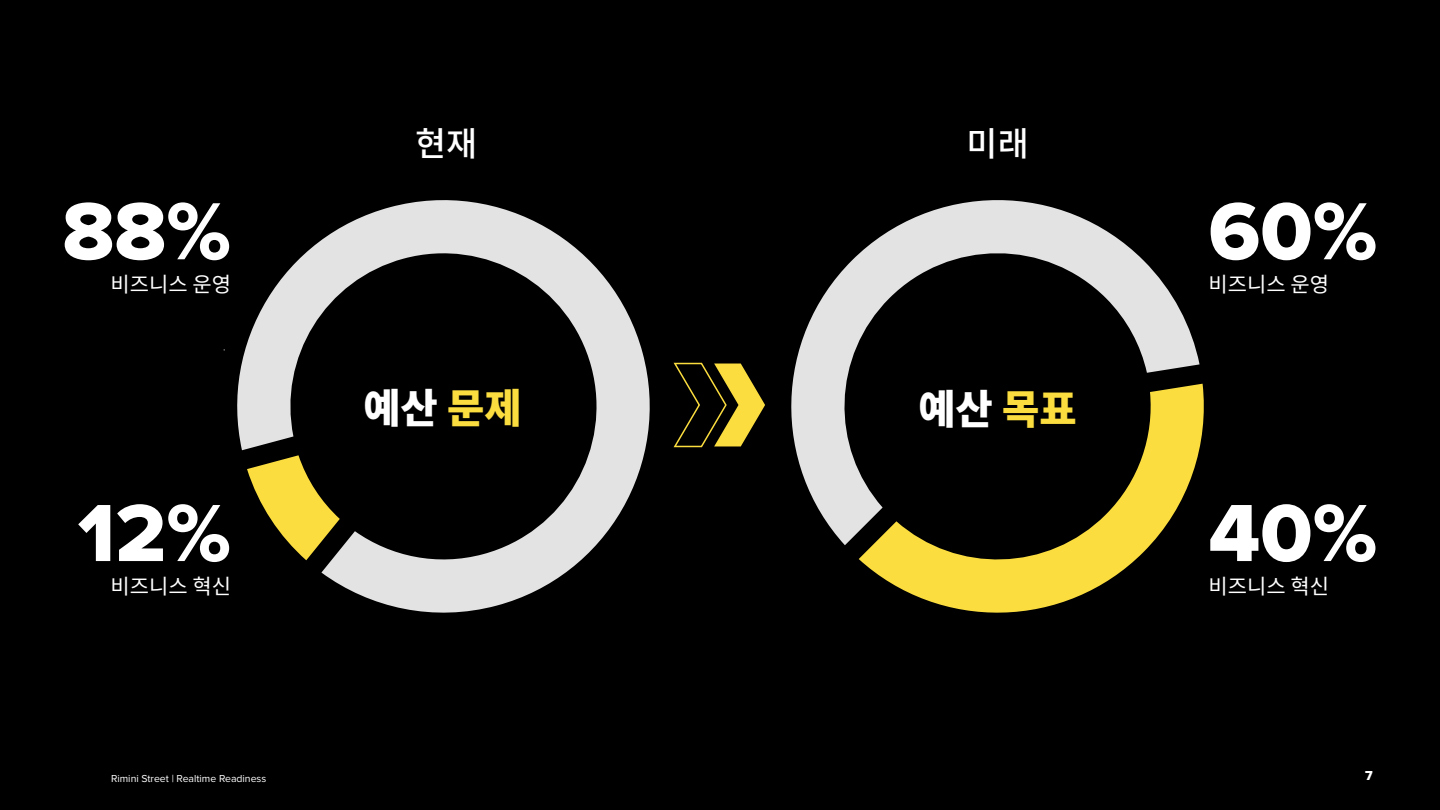
<style>
.page{position:relative;width:1440px;height:810px;background:#000}
.page>*{position:absolute;margin:0;border:0;box-sizing:border-box;transform-origin:0 0}
.t1{font:84px "Proxima Nova Extrabld";color:#fff}
.t2{font:800 40.5px "Source Han Sans KR";color:#fff}
.t3{font:500 33.75px "Source Han Sans KR";color:#fff}
.t4{font:21px "Source Han Sans KR";color:#fff}
.t5{font:13.5px "Proxima Nova Extrabld";color:#fff}
.t6{font:10.5px "Proxima Nova";color:#fff}
.s1{color:#fbdd40}
</style>
<div class="page">
<svg style="left:673px;top:362px;width:92px;height:86px"></svg>
<svg style="left:859px;top:384px;width:345px;height:229px;fill:#fbdd40"></svg>
<svg style="left:791px;top:200px;width:409px;height:345px"></svg>
<svg style="left:223px;top:200px;width:427px;height:413px"></svg>
<h3 class="t3" style="left:415px;top:125px;width:64px">현재</h3>
<h3 class="t3" style="left:967px;top:125px;width:64px">미래</h3>
<h1 class="t1" style="left:63px;top:169px;width:170px">88%</h1>
<h1 class="t1" style="left:1208px;top:169px;width:171px">60%</h1>
<h3 class="t4" style="left:110px;top:273px;width:122px">비즈니스 운영</h3>
<h3 class="t4" style="left:1208px;top:273px;width:122px">비즈니스 운영</h3>
<h2 class="t2" style="left:363px;top:385px;width:160px">예산 <span class="s1">문제</span></h2>
<h2 class="t2" style="left:918px;top:387px;width:160px">예산 <span class="s1">목표</span></h2>
<h1 class="t1" style="left:78px;top:470px;width:155px">12%</h1>
<h1 class="t1" style="left:1208px;top:470px;width:170px">40%</h1>
<h3 class="t4" style="left:110px;top:575px;width:122px">비즈니스 혁신</h3>
<h3 class="t4" style="left:1208px;top:575px;width:122px">비즈니스 혁신</h3>
<p class="t6" style="left:111px;top:773px;width:157px">Rimini Street | Realtime Readiness</p>
<p class="t5" style="left:1365px;top:766px;width:9px">7</p>
</div>
